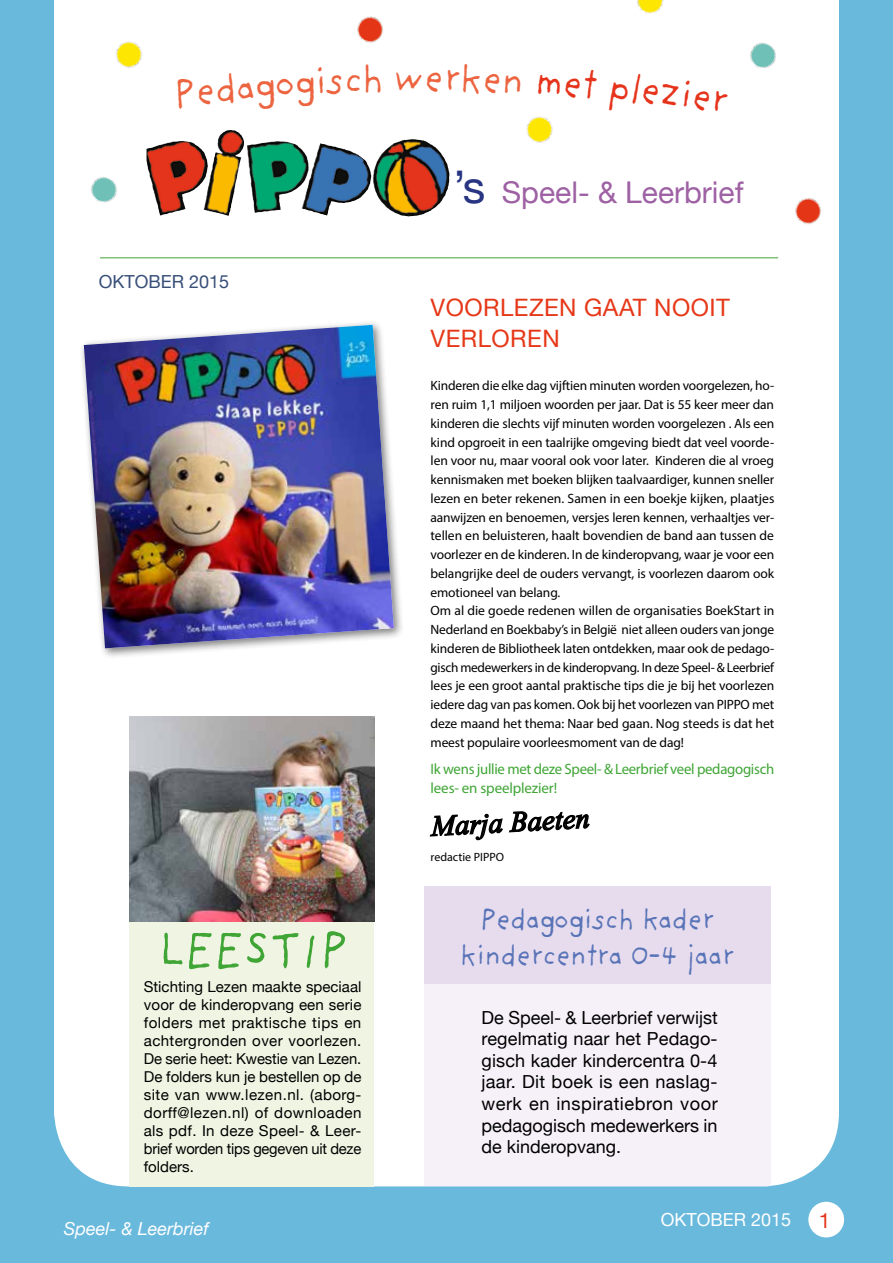
<style>
.page{position:relative;width:893px;height:1263px;background:#69b9dd}
.page>*{position:absolute;margin:0;border:0;box-sizing:border-box;transform-origin:0 0}
.t1{font:51px "Proviyoup";letter-spacing:-.06em;color:#3fa535}
.t2{font:40.5px "Proviyoup";color:#ec6440}
.t3{font:35.7px "Vijaya";color:#000}
.t4{font:30px "Helvetica Neue";color:#9e61a4}
.t5{font:29.85px/35.8px "Proviyoup";letter-spacing:-.06em;color:#5874b7;text-align:center}
.t6{font:24px/31.5px "Helvetica Neue";letter-spacing:.02em;color:#e63818}
.t7{font:21px "Helvetica Neue";color:#e6341c}
.t8{font:18px/21.6px "Helvetica Neue";color:#000;text-align:justify}
.t9{font:italic 18px "Helvetica Neue";color:#fff}
.t10{font:18px "Helvetica Neue";color:#fff}
.t11{font:18px "Helvetica Neue";color:#384f78}
.t12{font:15px/18px "Helvetica Neue";letter-spacing:-.015em;color:#000;text-align:justify}
.t13{font:15px/19.5px "Myriad Pro";letter-spacing:-.02em;color:#3fa535}
.t14{font:13.5px/18.8px "Myriad Pro";letter-spacing:-.01em;color:#000}
.t15{font:12px "Myriad Pro";color:#000}
.s1{font-size:45px;color:#283583}
</style>
<div class="page">
<div style="left:54px;top:0;width:785px;height:1186px;background:#fff"></div>
<div style="left:424px;top:974px;width:347px;height:211px;background:#f6f1f9"></div>
<div style="left:424px;top:886px;width:347px;height:98px;background:#e7dbee"></div>
<img style="left:203px;top:130px;width:26px;height:84px">
<img style="left:738px;top:30px;width:48px;height:48px">
<img style="left:79px;top:164px;width:48px;height:49px">
<img style="left:340px;top:6px;width:48px;height:46px">
<img style="left:778px;top:187px;width:48px;height:46px">
<img style="left:100px;top:29px;width:49px;height:50px">
<img style="left:510px;top:104px;width:49px;height:50px">
<div style="left:808px;top:1202px;width:36px;height:35px;background:#fff;border-radius:50%"></div>
<svg style="left:429px;top:766px;width:162px;height:120px;background:#ededed"></svg>
<hr style="left:100px;top:257px;width:678px;height:1px;background:#3fa535">
<img style="left:621px;top:0;width:45px;height:25px">
<div style="left:79px;top:320px;width:326px;height:339px;background:#000;opacity:.5"></div>
<img style="left:84px;top:325px;width:310px;height:323px">
<div style="left:130px;top:910px;width:244px;height:276px;background:#f0f5e3"></div>
<img style="left:130px;top:716px;width:244px;height:206px">
<div style="left:176px;top:64px;width:205px;height:45px;background:#fff"></div>
<svg style="left:397px;top:72px;width:25px;height:18px"></svg>
<div style="left:448px;top:64px;width:73px;height:30px;background:#fff"></div>
<div style="left:538px;top:69px;width:190px;height:43px;background:#fff"></div>
<h3 class="t11" style="left:99px;top:271px;width:132px">OKTOBER 2015</h3>
<h1 class="t1" style="left:157px;top:919px;width:193px">LEESTIP</h1>
<p class="t12" style="left:144px;top:977px;width:219px">Stichting Lezen maakte speciaal voor de kinderopvang een serie folders met praktische tips en achtergronden over voorlezen.<br>De serie heet: Kwestie van Lezen.<br>De folders kun je bestellen op de site van www.lezen.nl. (aborg&shy;dorff@lezen.nl) of downloaden als pdf. In deze Speel- &amp; Leer&shy;brief worden tips gegeven uit deze folders.</p>
<h3 class="t9" style="left:64px;top:1217px;width:147px">Speel- &amp; Leerbrief</h3>
<h2 class="t2" style="left:423px;top:54px;width:24px">e</h2>
<h3 class="t4" style="left:453px;top:174px;width:292px"><span class="s1">’s</span> Speel- &amp; Leerbrief</h3>
<h3 class="t6" style="left:431px;top:291px;width:301px">VOORLEZEN GAAT NOOIT<br>VERLOREN</h3>
<p class="t14" style="left:431px;top:376px;width:345px">Kinderen die elke dag vijftien minuten worden voorgelezen, ho&shy;ren ruim 1,1 miljoen woorden per jaar. Dat is 55 keer meer dan kinderen die slechts vijf minuten worden voorgelezen . Als een kind opgroeit in een taalrijke omgeving biedt dat veel voorde&shy;len voor nu, maar vooral ook voor later. Kinderen die al vroeg kennismaken met boeken blijken taalvaardiger, kunnen sneller lezen en beter rekenen. Samen in een boekje kijken, plaatjes aanwijzen en benoemen, versjes leren kennen, verhaaltjes ver&shy;tellen en beluisteren, haalt bovendien de band aan tussen de voorlezer en de kinderen. In de kinderopvang, waar je voor een belangrijke deel de ouders vervangt, is voorlezen daarom ook emotioneel van belang.<br>Om al die goede redenen willen de organisaties BoekStart in Nederland en Boekbaby’s in België niet alleen ouders van jonge kinderen de Bibliotheek laten ontdekken, maar ook de pedago&shy;gisch medewerkers in de kinderopvang. In deze Speel- &amp; Leerbrief lees je een groot aantal praktische tips die je bij het voorlezen iedere dag van pas komen. Ook bij het voorlezen van PIPPO met deze maand het thema: Naar bed gaan. Nog steeds is dat het meest populaire voorleesmoment van de dag!</p>
<p class="t13" style="left:431px;top:758px;width:345px">Ik wens jullie met deze Speel- &amp; Leerbrief veel pedagogisch lees- en speelplezier!</p>
<h3 class="t3" style="left:430px;top:798px;width:160px;rotate:-3deg">Marja Baeten</h3>
<p class="t15" style="left:431px;top:849px;width:75px">redactie PIPPO</p>
<h3 class="t5" style="left:459px;top:901px;width:277px">Pedagogisch kader kindercentra 0-4 jaar</h3>
<h3 class="t8" style="left:482px;top:1006px;width:238px">De Speel- &amp; Leerbrief verwijst regelmatig naar het Pedago&shy;gisch kader kindercentra 0-4 jaar. Dit boek is een naslag&shy;werk en inspiratiebron voor pedagogisch medewerkers in de kinderopvang.</h3>
<h3 class="t10" style="left:661px;top:1209px;width:132px">OKTOBER 2015</h3>
<h3 class="t7" style="left:819px;top:1208px;width:13px">1</h3>
</div>
